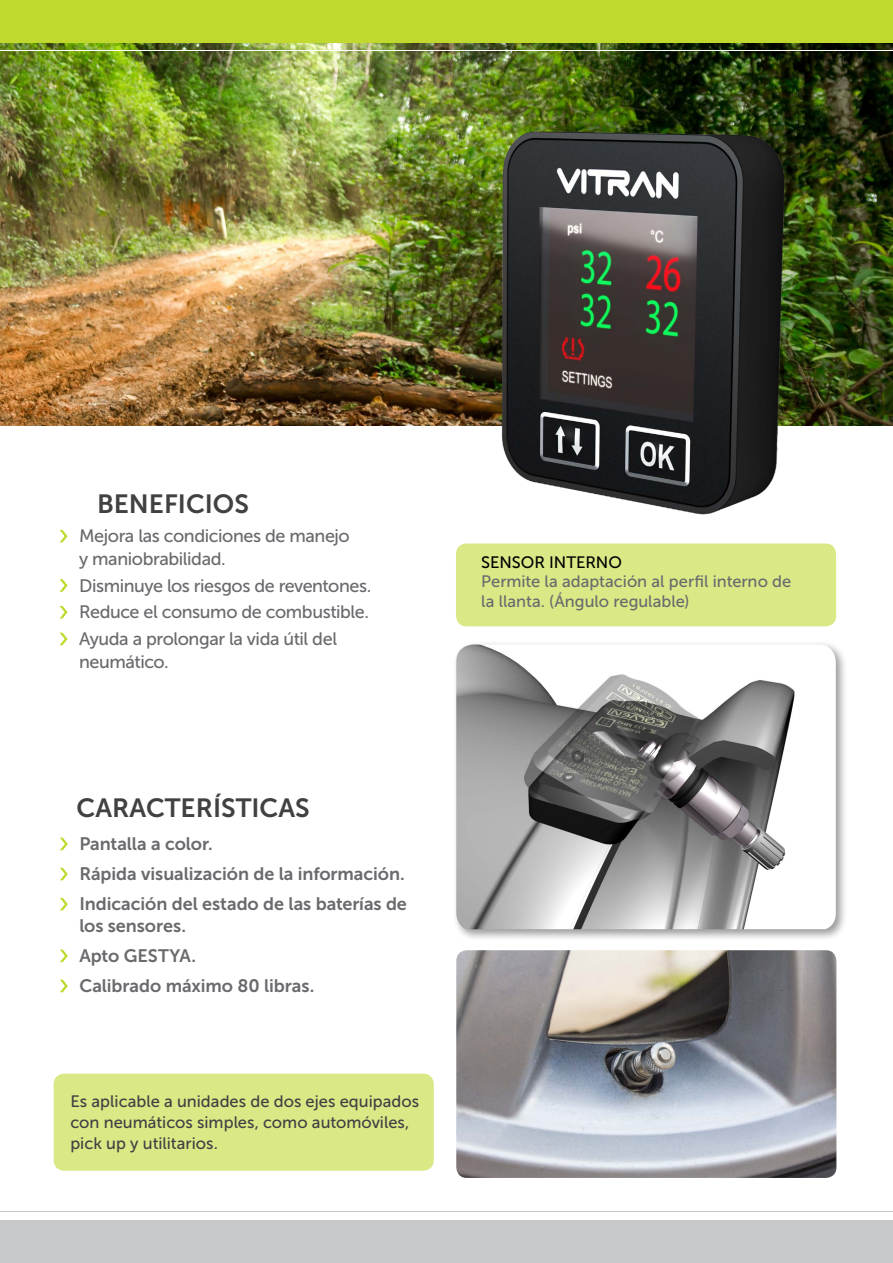
<style>
.page{position:relative;width:893px;height:1263px;background:#fff}
.page>*{position:absolute;margin:0;border:0;box-sizing:border-box;transform-origin:0 0}
.t1{font:26.25px "Museo Sans 700";color:#414042}
.t2{font:18px/26.7px "Museo Sans 500";letter-spacing:-.025em;color:#696a6d}
.t3{font:18px/30.2px "Museo Sans 700";letter-spacing:-.005em;color:#696a6d}
.t4{font:16.5px/21px "Museo Sans 500";color:#414042}
.t5{font:16.5px/19.8px "Museo Sans 500";color:#696a6d}
.t6{font:16.5px "Museo Sans 500";color:#000}
</style>
<div class="page">
<img style="left:0;top:43px;width:893px;height:382px">
<div style="left:54px;top:1074px;width:380px;height:97px;background:#dbe886;border-radius:11px"></div>
<div style="left:0;top:0;width:893px;height:43px;background:#c1d82f"></div>
<hr style="left:0;top:51px;width:893px;height:1px;background:#fff">
<div style="left:0;top:1220px;width:893px;height:43px;background:#c7c8ca"></div>
<hr style="left:0;top:1211px;width:893px;height:1px;background:#c7c8ca">
<svg style="left:60px;top:530px;width:8px;height:12px"></svg>
<svg style="left:60px;top:579px;width:8px;height:13px"></svg>
<svg style="left:60px;top:606px;width:8px;height:12px"></svg>
<svg style="left:60px;top:633px;width:8px;height:12px"></svg>
<img style="left:456px;top:950px;width:380px;height:228px">
<svg style="left:60px;top:838px;width:8px;height:12px"></svg>
<svg style="left:60px;top:868px;width:8px;height:12px"></svg>
<svg style="left:60px;top:898px;width:8px;height:12px"></svg>
<svg style="left:60px;top:949px;width:8px;height:13px"></svg>
<svg style="left:60px;top:980px;width:8px;height:12px"></svg>
<div style="left:452px;top:640px;width:396px;height:302px;background:#000;opacity:.41"></div>
<img style="left:456px;top:644px;width:380px;height:285px">
<div style="left:456px;top:543px;width:380px;height:83px;background:#dbe886;border-radius:11px"></div>
<img style="left:492px;top:123px;width:299px;height:392px">
<h1 class="t1" style="left:97px;top:489px;width:34px">Bene</h1>
<h1 class="t1" style="left:164px;top:489px;width:29px">ficio</h1>
<h1 class="t1" style="left:234px;top:489px;width:16px">s</h1>
<p class="t2" style="left:79px;top:525px;width:272px;line-height:22.5px">Mejora las condiciones de manejo y maniobrabilidad.</p>
<p class="t2" style="left:79px;top:572px;width:294px">Disminuye los riesgos de reventones.<br>Reduce el consumo de combustible.<br>Ayuda a prolongar la vida útil del</p>
<p class="t2" style="left:79px;top:648px;width:91px">neumático.</p>
<h1 class="t1" style="left:77px;top:793px;width:37px">Caracter</h1>
<h1 class="t1" style="left:213px;top:793px;width:39px">ística</h1>
<h1 class="t1" style="left:295px;top:793px;width:16px">s</h1>
<p class="t3" style="left:79px;top:829px;width:329px">Pantalla a color.<br>Rápida visualización de la información.<br>Indicación del estado de las baterías de</p>
<p class="t3" style="left:79px;top:911px;width:236px">los sensores.<br>Apto GESTYA.<br>Calibrado máximo 80 libras.</p>
<p class="t4" style="left:70px;top:1091px;width:350px">Es aplicable a unidades de dos ejes equipados con neumáticos simples, como automóviles, pick up y utilitarios.</p>
<p class="t6" style="left:481px;top:553px;width:142px">SENSOR INTERNO</p>
<p class="t5" style="left:481px;top:572px;width:312px">Permite la adaptación al perfil interno de la llanta. (Ángulo regulable)</p>
</div>
